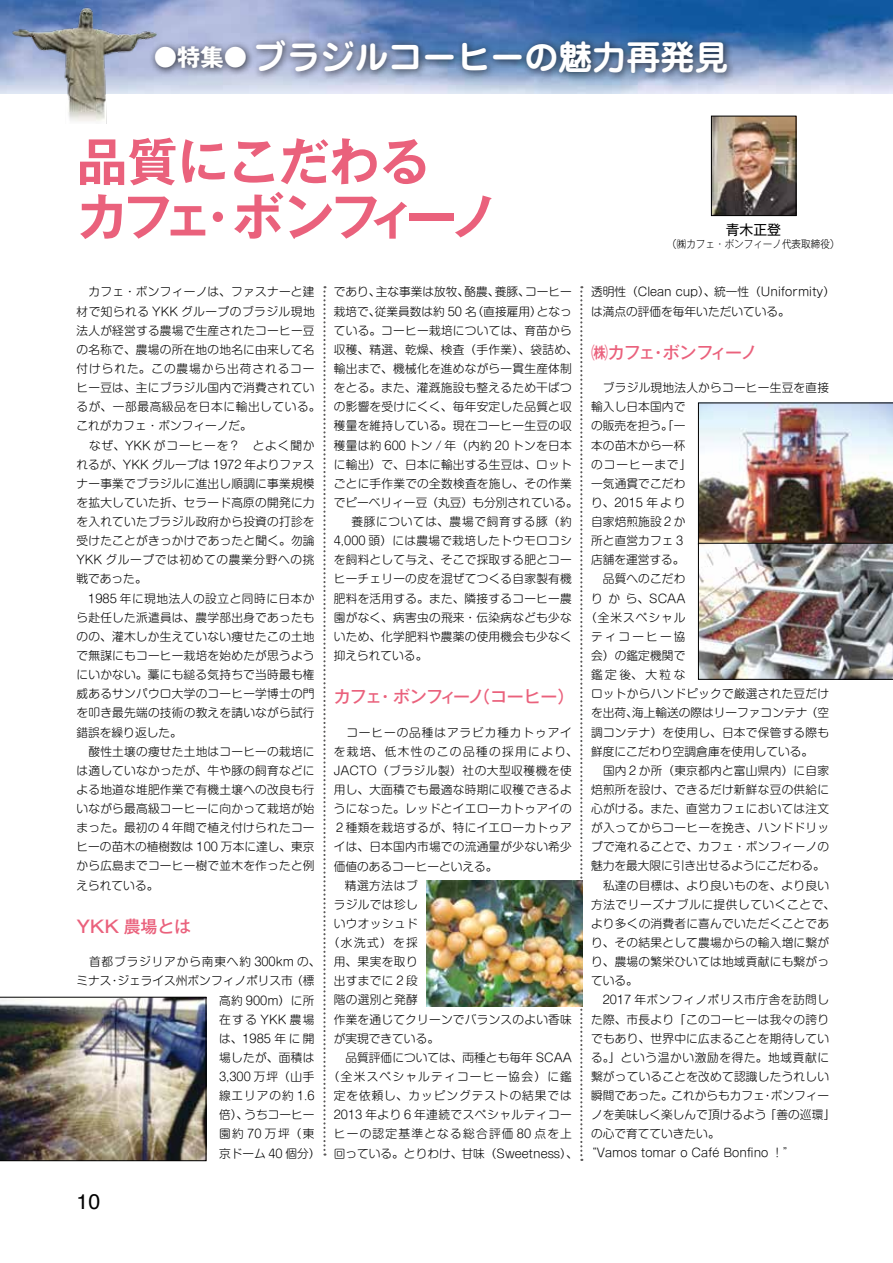
<style>
.page{position:relative;width:893px;height:1263px;background:#fff}
.page>*{position:absolute;margin:0;border:0;box-sizing:border-box;transform-origin:0 0}
.t1{font:700 51px/55.2px "Gothic MB101 Pro De";letter-spacing:-.01em;color:#ea617c}
.t2{font:700 34.05px "Jun 501 Pro";color:#fff}
.t3{font:21.3px "Helvetica";color:#000}
.t4{font:500 16.95px "Gothic MB101 Pro";letter-spacing:-.05em;color:#ea617c}
.t5{font:500 16.95px "Gothic MB101 Pro";letter-spacing:-.09em;color:#ea617c}
.t6{font:500 16.95px "Gothic MB101 Pro";letter-spacing:-.03em;color:#ea617c}
.t7{font:13.8px "Gothic MB101 Pro";color:#000}
.t8{font:300 11.7px/19.2px "Shin M Go Pro";letter-spacing:.02em;color:#000}
.t9{font:300 11.7px/19.2px "Shin M Go Pro";color:#000}
.t10{font:300 11.7px "Shin M Go Pro";letter-spacing:.045em;color:#000}
.t11{font:300 11.7px "Shin M Go Pro";letter-spacing:.105em;color:#000}
.t12{font:300 11.7px "Shin M Go Pro";letter-spacing:.08em;color:#000}
.t13{font:300 11.7px "Shin M Go Pro";letter-spacing:.07em;color:#000}
.t14{font:300 11.7px "Shin M Go Pro";letter-spacing:.04em;color:#000}
.t15{font:300 11.7px "Shin M Go Pro";letter-spacing:.05em;color:#000}
.t16{font:300 11.7px "Shin M Go Pro";letter-spacing:.055em;color:#000}
.t17{font:300 11.7px "Shin M Go Pro";letter-spacing:.06em;color:#000}
.t18{font:300 11.7px "Shin M Go Pro";letter-spacing:.075em;color:#000}
.t19{font:300 11.7px "Shin M Go Pro";letter-spacing:.115em;color:#000}
.t20{font:300 11.7px "Shin M Go Pro";letter-spacing:.18em;color:#000}
.t21{font:300 10.65px "Gothic MB101 Pro";color:#000}
.s1{font-family:"Gothic MB101 Pro";font-size:23.4px}
</style>
<div class="page">
<img style="left:0;top:0;width:893px;height:94px">
<img style="left:9px;top:0;width:149px;height:123px">
<div style="left:149px;top:34px;width:587px;height:48px;background:#000;opacity:.75"></div>
<svg style="left:323px;top:286px;width:3px;height:869px"></svg>
<svg style="left:580px;top:286px;width:2px;height:875px"></svg>
<img style="left:713px;top:118px;width:81px;height:96px">
<div style="left:711px;top:116px;width:85px;height:100px;border:1px solid #000"></div>
<img style="left:700px;top:405px;width:191px;height:272px">
<div style="left:698px;top:403px;width:195px;height:141px;border:1px solid #000"></div>
<div style="left:698px;top:543px;width:195px;height:136px;border:1px solid #000"></div>
<img style="left:426px;top:880px;width:157px;height:127px">
<img style="left:0;top:997px;width:206px;height:164px">
<h2 class="t2" style="left:154px;top:30px;width:576px"><span class="s1">●特集●</span> ブラジルコーヒーの魅力再発見</h2>
<h1 class="t1" style="left:77px;top:128px;width:426px">品質にこだわる<br>カフェ・ボンフィーノ</h1>
<p class="t8" style="left:77px;top:281px;width:245px">　カフェ・ボンフィーノは、ファスナーと建材で知られる YKK グループのブラジル現地法人が経営する農場で生産されたコーヒー豆の名称で、農場の所在地の地名に由来して名付けられた。この農場から出荷されるコーヒー豆は、主にブラジル国内で消費されているが、一部最高級品を日本に輸出している。これがカフェ・ボンフィーノだ。<br>　なぜ、YKK がコーヒーを？　とよく聞かれるが、YKK グループは 1972 年よりファスナー事業でブラジルに進出し順調に事業規模を拡大していた折、セラード高原の開発に力を入れていたブラジル政府から投資の打診を受けたことがきっかけであったと聞く。勿論<br>YKK グループでは初めての農業分野への挑戦であった。<br>　1985 年に現地法人の設立と同時に日本から赴任した派遣員は、農学部出身であったものの、灌木しか生えていない痩せたこの土地で無謀にもコーヒー栽培を始めたが思うようにいかない。藁にも縋る気持ちで当時最も権威あるサンパウロ大学のコーヒー学博士の門を叩き最先端の技術の教えを請いながら試行錯誤を繰り返した。<br>　酸性土壌の痩せた土地はコーヒーの栽培には適していなかったが、牛や豚の飼育などによる地道な堆肥作業で有機土壌への改良も行いながら最高級コーヒーに向かって栽培が始まった。最初の４年間で植え付けられたコーヒーの苗木の植樹数は 100 万本に達し、東京から広島までコーヒー樹で並木を作ったと例えられている。</p>
<h3 class="t6" style="left:77px;top:912px;width:116px">YKK 農場とは</h3>
<p class="t13" style="left:77px;top:952px;width:245px">　首都ブラジリアから南東へ約 300km の、</p>
<p class="t9" style="left:77px;top:970px;width:240px">ミナス・ジェライス州ボンフィノポリス市（標</p>
<p class="t8" style="left:219px;top:989px;width:97px">高約 900m）に所</p>
<p class="t8" style="left:219px;top:1008px;width:97px">在する YKK 農場</p>
<p class="t8" style="left:219px;top:1027px;width:97px">は、1985 年に開</p>
<p class="t8" style="left:219px;top:1046px;width:97px">場したが、面積は</p>
<p class="t8" style="left:219px;top:1066px;width:97px">3,300 万坪（山手</p>
<p class="t8" style="left:219px;top:1085px;width:97px">線エリアの約 1.6</p>
<p class="t8" style="left:219px;top:1104px;width:97px">倍）、うちコーヒー</p>
<p class="t8" style="left:219px;top:1123px;width:97px">園約 70 万坪（東</p>
<p class="t8" style="left:219px;top:1142px;width:103px">京ドーム 40 個分）</p>
<h3 class="t3" style="left:77px;top:1185px;width:25px">10</h3>
<p class="t9" style="left:334px;top:281px;width:240px">であり、主な事業は放牧、酪農、養豚、コーヒー</p>
<p class="t9" style="left:334px;top:300px;width:240px">栽培で、従業員数は約 50 名（直接雇用）となっ</p>
<p class="t8" style="left:334px;top:319px;width:240px">ている。コーヒー栽培については、育苗から</p>
<p class="t8" style="left:334px;top:338px;width:245px">収穫、精選、乾燥、検査（手作業）、袋詰め、</p>
<p class="t8" style="left:334px;top:358px;width:240px">輸出まで、機械化を進めながら一貫生産体制</p>
<p class="t8" style="left:334px;top:377px;width:240px">をとる。また、灌漑施設も整えるため干ばつ</p>
<p class="t8" style="left:334px;top:396px;width:240px">の影響を受けにくく、毎年安定した品質と収</p>
<p class="t8" style="left:334px;top:415px;width:240px">穫量を維持している。現在コーヒー生豆の収</p>
<p class="t8" style="left:334px;top:434px;width:240px">穫量は約 600 トン / 年（内約 20 トンを日本</p>
<p class="t8" style="left:334px;top:453px;width:240px">に輸出）で、日本に輸出する生豆は、ロット</p>
<p class="t8" style="left:334px;top:472px;width:240px">ごとに手作業での全数検査を施し、その作業</p>
<p class="t9" style="left:334px;top:491px;width:245px">でピーベリィー豆（丸豆）も分別されている。</p>
<p class="t17" style="left:339px;top:512px;width:234px">　養豚については、農場で飼育する豚（約</p>
<p class="t8" style="left:334px;top:530px;width:240px">4,000 頭）には農場で栽培したトウモロコシ</p>
<p class="t8" style="left:334px;top:549px;width:240px">を飼料として与え、そこで採取する肥とコー</p>
<p class="t8" style="left:334px;top:568px;width:240px">ヒーチェリーの皮を混ぜてつくる自家製有機</p>
<p class="t8" style="left:334px;top:587px;width:240px">肥料を活用する。また、隣接するコーヒー農</p>
<p class="t8" style="left:334px;top:606px;width:240px">園がなく、病害虫の飛来・伝染病なども少な</p>
<p class="t8" style="left:334px;top:625px;width:240px">いため、化学肥料や農薬の使用機会も少なく</p>
<p class="t9" style="left:334px;top:644px;width:95px">抑えられている。</p>
<h3 class="t4" style="left:334px;top:682px;width:242px">カフェ・ボンフィーノ（コーヒー）</h3>
<p class="t18" style="left:334px;top:723px;width:240px">　コーヒーの品種はアラビカ種カトゥアイ</p>
<p class="t19" style="left:334px;top:742px;width:245px">を栽培、低木性のこの品種の採用により、</p>
<p class="t10" style="left:334px;top:761px;width:240px">JACTO（ブラジル製）社の大型収穫機を使</p>
<p class="t8" style="left:334px;top:779px;width:240px">用し、大面積でも最適な時期に収穫できるよ</p>
<p class="t8" style="left:334px;top:798px;width:240px">うになった。レッドとイエローカトゥアイの</p>
<p class="t8" style="left:334px;top:817px;width:240px">２種類を栽培するが、特にイエローカトゥア</p>
<p class="t8" style="left:334px;top:836px;width:240px">イは、日本国内市場での流通量が少ない希少</p>
<p class="t9" style="left:334px;top:855px;width:165px">価値のあるコーヒーといえる。</p>
<p class="t8" style="left:345px;top:874px;width:75px">精選方法はブ</p>
<p class="t8" style="left:334px;top:893px;width:85px">ラジルでは珍し</p>
<p class="t8" style="left:334px;top:912px;width:85px">いウオッシュド</p>
<p class="t8" style="left:328px;top:932px;width:91px">（水洗式）を採</p>
<p class="t8" style="left:334px;top:951px;width:85px">用、果実を取り</p>
<p class="t8" style="left:334px;top:970px;width:85px">出すまでに２段</p>
<p class="t8" style="left:334px;top:989px;width:85px">階の選別と発酵</p>
<p class="t8" style="left:334px;top:1008px;width:240px">作業を通じてクリーンでバランスのよい香味</p>
<p class="t9" style="left:334px;top:1027px;width:107px">が実現できている。</p>
<p class="t9" style="left:334px;top:1046px;width:240px">　品質評価については、両種とも毎年 SCAA</p>
<p class="t11" style="left:328px;top:1067px;width:245px">（全米スペシャルティコーヒー協会）に鑑</p>
<p class="t12" style="left:334px;top:1086px;width:240px">定を依頼し、カッピングテストの結果では</p>
<p class="t14" style="left:334px;top:1105px;width:240px">2013 年より６年連続でスペシャルティコー</p>
<p class="t11" style="left:334px;top:1124px;width:240px">ヒーの認定基準となる総合評価 80 点を上</p>
<p class="t9" style="left:334px;top:1142px;width:245px">回っている。とりわけ、甘味（Sweetness）、</p>
<p class="t7" style="left:726px;top:218px;width:57px">青木正登</p>
<p class="t21" style="left:666px;top:235px;width:176px">（㈱カフェ・ボンフィーノ代表取締役）</p>
<p class="t9" style="left:591px;top:281px;width:245px">透明性（Clean cup）、統一性（Uniformity）は満点の評価を毎年いただいている。</p>
<h3 class="t5" style="left:591px;top:338px;width:168px">㈱カフェ・ボンフィーノ</h3>
<p class="t8" style="left:591px;top:377px;width:240px">　ブラジル現地法人からコーヒー生豆を直接</p>
<p class="t8" style="left:591px;top:396px;width:96px">輸入し日本国内で</p>
<p class="t8" style="left:591px;top:415px;width:96px">の販売を担う。「一</p>
<p class="t8" style="left:591px;top:434px;width:96px">本の苗木から一杯</p>
<p class="t12" style="left:591px;top:455px;width:102px">のコーヒーまで」</p>
<p class="t8" style="left:591px;top:472px;width:96px">一気通貫でこだわ</p>
<p class="t8" style="left:591px;top:492px;width:96px">り、2015 年より</p>
<p class="t8" style="left:591px;top:511px;width:96px">自家焙煎施設２か</p>
<p class="t8" style="left:591px;top:530px;width:96px">所と直営カフェ３</p>
<p class="t9" style="left:591px;top:549px;width:95px">店舗を運営する。</p>
<p class="t8" style="left:591px;top:568px;width:96px">　品質へのこだわ</p>
<p class="t8" style="left:591px;top:587px;width:96px">りから、SCAA</p>
<p class="t12" style="left:585px;top:608px;width:102px">（全米スペシャル</p>
<p class="t20" style="left:591px;top:627px;width:96px">ティコーヒー協</p>
<p class="t8" style="left:591px;top:645px;width:96px">会）の鑑定機関で</p>
<p class="t8" style="left:591px;top:664px;width:96px">鑑定後、大粒な</p>
<p class="t8" style="left:591px;top:683px;width:240px">ロットからハンドピックで厳選された豆だけ</p>
<p class="t9" style="left:591px;top:702px;width:240px">を出荷、海上輸送の際はリーファコンテナ（空</p>
<p class="t8" style="left:591px;top:721px;width:240px">調コンテナ）を使用し、日本で保管する際も</p>
<p class="t9" style="left:591px;top:740px;width:224px">鮮度にこだわり空調倉庫を使用している。</p>
<p class="t8" style="left:591px;top:759px;width:240px">　国内２か所（東京都内と富山県内）に自家</p>
<p class="t8" style="left:591px;top:778px;width:240px">焙煎所を設け、できるだけ新鮮な豆の供給に</p>
<p class="t8" style="left:591px;top:798px;width:240px">心がける。また、直営カフェにおいては注文</p>
<p class="t8" style="left:591px;top:817px;width:240px">が入ってからコーヒーを挽き、ハンドドリッ</p>
<p class="t8" style="left:591px;top:836px;width:240px">プで淹れることで、カフェ・ボンフィーノの</p>
<p class="t9" style="left:591px;top:855px;width:235px">魅力を最大限に引き出せるようにこだわる。</p>
<p class="t8" style="left:591px;top:874px;width:240px">　私達の目標は、より良いものを、より良い</p>
<p class="t15" style="left:591px;top:895px;width:245px">方法でリーズナブルに提供していくことで、</p>
<p class="t8" style="left:591px;top:912px;width:240px">より多くの消費者に喜んでいただくことであ</p>
<p class="t8" style="left:591px;top:931px;width:240px">り、その結果として農場からの輸入増に繋が</p>
<p class="t8" style="left:591px;top:951px;width:240px">り、農場の繁栄ひいては地域貢献にも繋がっ</p>
<p class="t8" style="left:591px;top:970px;width:48px">ている。</p>
<p class="t10" style="left:591px;top:990px;width:240px">　2017 年ボンフィノポリス市庁舎を訪問し</p>
<p class="t8" style="left:591px;top:1008px;width:240px">た際、市長より「このコーヒーは我々の誇り</p>
<p class="t8" style="left:591px;top:1027px;width:240px">でもあり、世界中に広まることを期待してい</p>
<p class="t16" style="left:591px;top:1048px;width:240px">る。」という温かい激励を得た。地域貢献に</p>
<p class="t8" style="left:591px;top:1065px;width:240px">繋がっていることを改めて認識したうれしい</p>
<p class="t9" style="left:591px;top:1085px;width:240px">瞬間であった。これからもカフェ・ボンフィー</p>
<p class="t9" style="left:591px;top:1104px;width:245px">ノを美味しく楽しんで頂けるよう「善の巡環」</p>
<p class="t9" style="left:591px;top:1123px;width:130px">の心で育てていきたい。</p>
<p class="t9" style="left:585px;top:1142px;width:211px">“Vamos tomar o Café Bonfino ！”</p>
</div>
